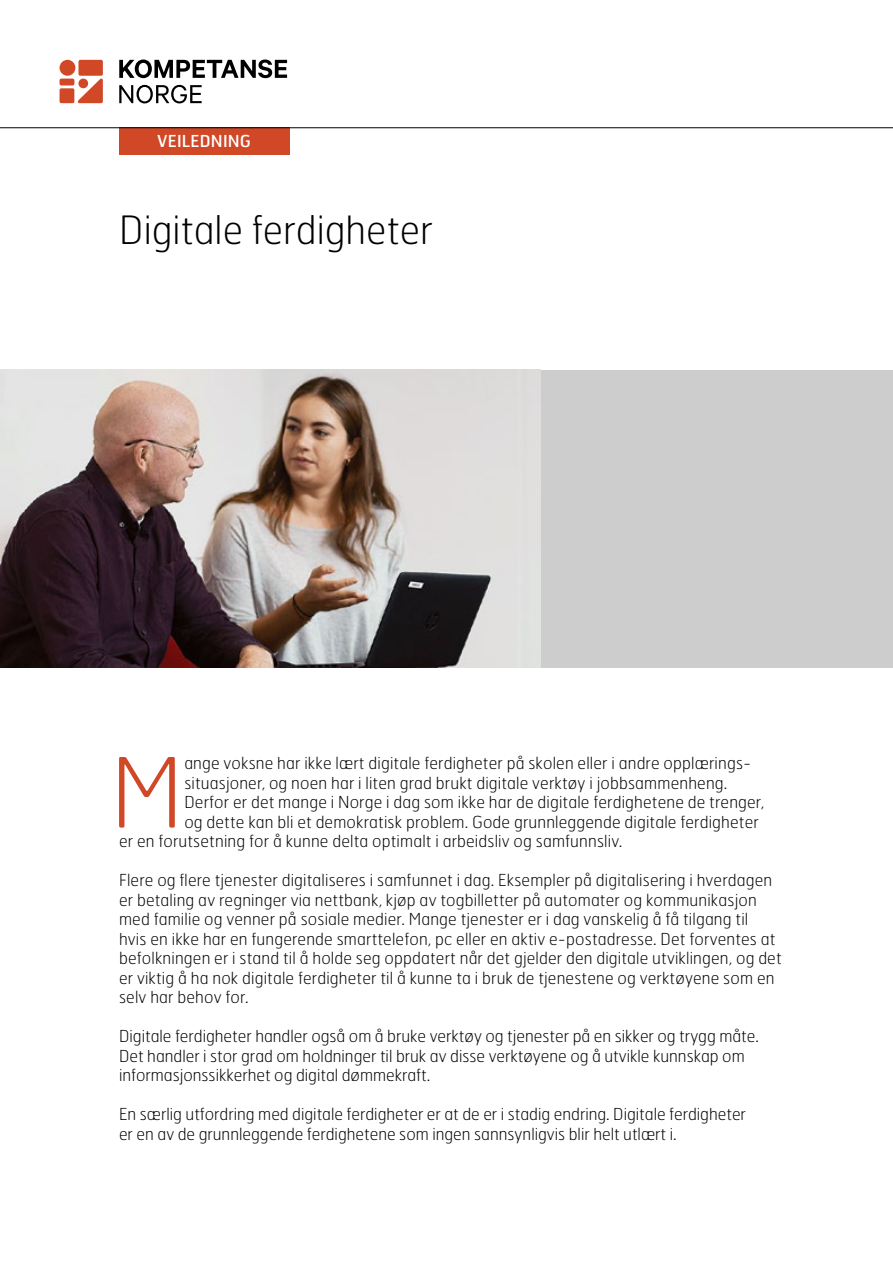
<style>
.page{position:relative;width:893px;height:1263px;background:#fff}
.page>*{position:absolute;margin:0;border:0;box-sizing:border-box;transform-origin:0 0}
.t1{font:100 96.45px "Hermes";color:#d14827}
.t2{font:100 39px "Hermes";color:#000}
.t3{font:100 16.5px/19.5px "Hermes";letter-spacing:.01em;color:#000}
.t4{font:16.5px "Hermes";letter-spacing:.01em;color:#fff}
</style>
<div class="page">
<div style="left:0;top:370px;width:893px;height:298px;background:#cecdcd"></div>
<div style="left:78px;top:60px;width:25px;height:16px;background:#d14827;border-radius:2px"></div>
<svg style="left:77px;top:78px;width:26px;height:25px"></svg>
<div style="left:60px;top:88px;width:14px;height:15px;background:#d14827;border-radius:2px"></div>
<div style="left:60px;top:60px;width:15px;height:16px;background:#d14827;border-radius:50%"></div>
<div style="left:60px;top:79px;width:14px;height:6px;background:#d14827;border-radius:2px"></div>
<div style="left:78px;top:79px;width:10px;height:9px;background:#d14827;border-radius:50%"></div>
<svg style="left:119px;top:60px;width:168px;height:18px"></svg>
<svg style="left:119px;top:85px;width:83px;height:18px"></svg>
<div style="left:119px;top:128px;width:170px;height:27px;background:#d14827"></div>
<img style="left:0;top:370px;width:540px;height:298px">
<hr style="left:0;top:127px;width:893px;height:1px;background:#000">
<p class="t4" style="left:157px;top:131px;width:95px">VEILEDNING</p>
<p class="t2" style="left:119px;top:206px;width:315px">Digitale ferdigheter</p>
<p class="t1" style="left:110px;top:735px;width:74px">M</p>
<p class="t3" style="left:184px;top:753px;width:569px">ange voksne har ikke lært digitale ferdigheter på skolen eller i andre opplærings-</p>
<p class="t3" style="left:184px;top:773px;width:544px">situasjoner, og noen har i liten grad brukt digitale verktøy i jobbsammenheng.</p>
<p class="t3" style="left:184px;top:792px;width:581px">Derfor er det mange i Norge i dag som ikke har de digitale ferdighetene de trenger,</p>
<p class="t3" style="left:184px;top:812px;width:576px">og dette kan bli et demokratisk problem. Gode grunnleggende digitale ferdigheter</p>
<p class="t3" style="left:119px;top:831px;width:505px">er en forutsetning for å kunne delta optimalt i arbeidsliv og samfunnsliv.</p>
<p class="t3" style="left:119px;top:870px;width:664px">Flere og flere tjenester digitaliseres i samfunnet i dag. Eksempler på digitalisering i hverdagen er betaling av regninger via nettbank, kjøp av togbilletter på automater og kommunikasjon med familie og venner på sosiale medier. Mange tjenester er i dag vanskelig å få tilgang til<br>hvis en ikke har en fungerende smarttelefon, pc eller en aktiv e-postadresse. Det forventes at befolkningen er i stand til å holde seg oppdatert når det gjelder den digitale utviklingen, og det er viktig å ha nok digitale ferdigheter til å kunne ta i bruk de tjenestene og verktøyene som en selv har behov for.</p>
<p class="t3" style="left:119px;top:1026px;width:641px">Digitale ferdigheter handler også om å bruke verktøy og tjenester på en sikker og trygg måte.<br>Det handler i stor grad om holdninger til bruk av disse verktøyene og å utvikle kunnskap om informasjonssikkerhet og digital dømmekraft.</p>
<p class="t3" style="left:119px;top:1104px;width:628px">En særlig utfordring med digitale ferdigheter er at de er i stadig endring. Digitale ferdigheter er en av de grunnleggende ferdighetene som ingen sannsynligvis blir helt utlært i.</p>
</div>
